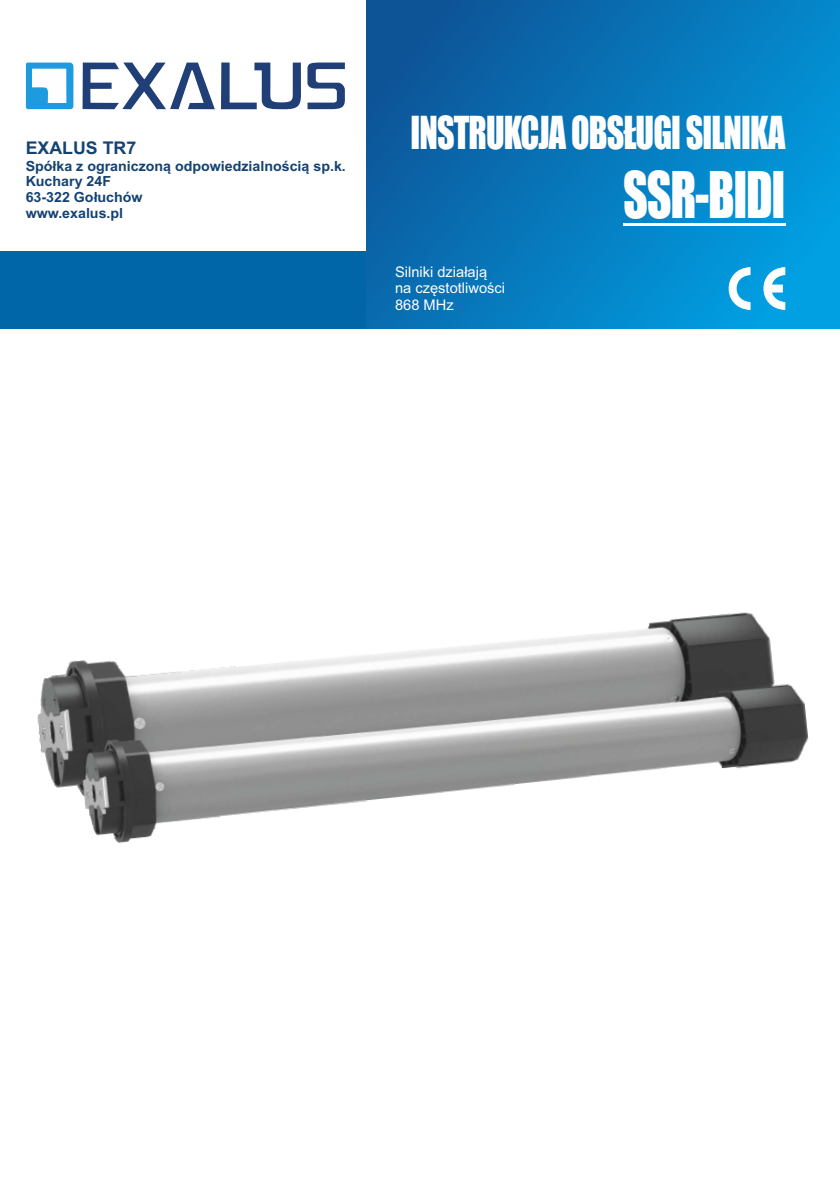
<style>
.page{position:relative;width:840px;height:1191px;background:#fff}
.page>*{position:absolute;margin:0;border:0;box-sizing:border-box;transform-origin:0 0}
.t1{font:59.4px "Impact";letter-spacing:-.025em;color:#fefefe;scale:.81 1}
.t2{font:42px "Impact";letter-spacing:-.025em;color:#fefefe;scale:.81 1}
.t3{font:700 17.6px "Arial";color:#154272}
.t4{font:14.6px/16.4px "Arial";color:#fefefe}
.t5{font:700 14px/15.6px "Arial";color:#154272}
</style>
<div class="page">
<div style="left:0;top:251px;width:839px;height:78px;background:#0066a7"></div>
<svg style="left:366px;top:0;width:473px;height:329px;background:#0679bc"></svg>
<hr style="left:623px;top:223px;width:162px;height:3px;background:#fefefe">
<svg style="left:756px;top:267px;width:29px;height:43px"></svg>
<svg style="left:721px;top:267px;width:29px;height:43px"></svg>
<svg style="left:26px;top:63px;width:47px;height:46px"></svg>
<svg style="left:307px;top:62px;width:38px;height:47px"></svg>
<svg style="left:82px;top:63px;width:133px;height:46px"></svg>
<svg style="left:221px;top:62px;width:80px;height:48px"></svg>
<img style="left:37px;top:612px;width:772px;height:231px">
<p class="t3" style="left:26px;top:141px;width:112px">EXALUS TR7</p>
<p class="t5" style="left:26px;top:159px;width:321px">Spółka z ograniczoną odpowiedzialnością sp.k.<br>Kuchary 24F<br>63-322 Gołuchów<br>www.exalus.pl</p>
<h2 class="t2" style="left:410px;top:116px;width:464px">INSTRUKCJA OBSŁUGI SILNIKA</h2>
<h1 class="t1" style="left:623px;top:171px;width:202px">SSR-BIDI</h1>
<p class="t4" style="left:395px;top:265px;width:111px">Silniki działają na częstotliwości<br>868 MHz</p>
</div>
